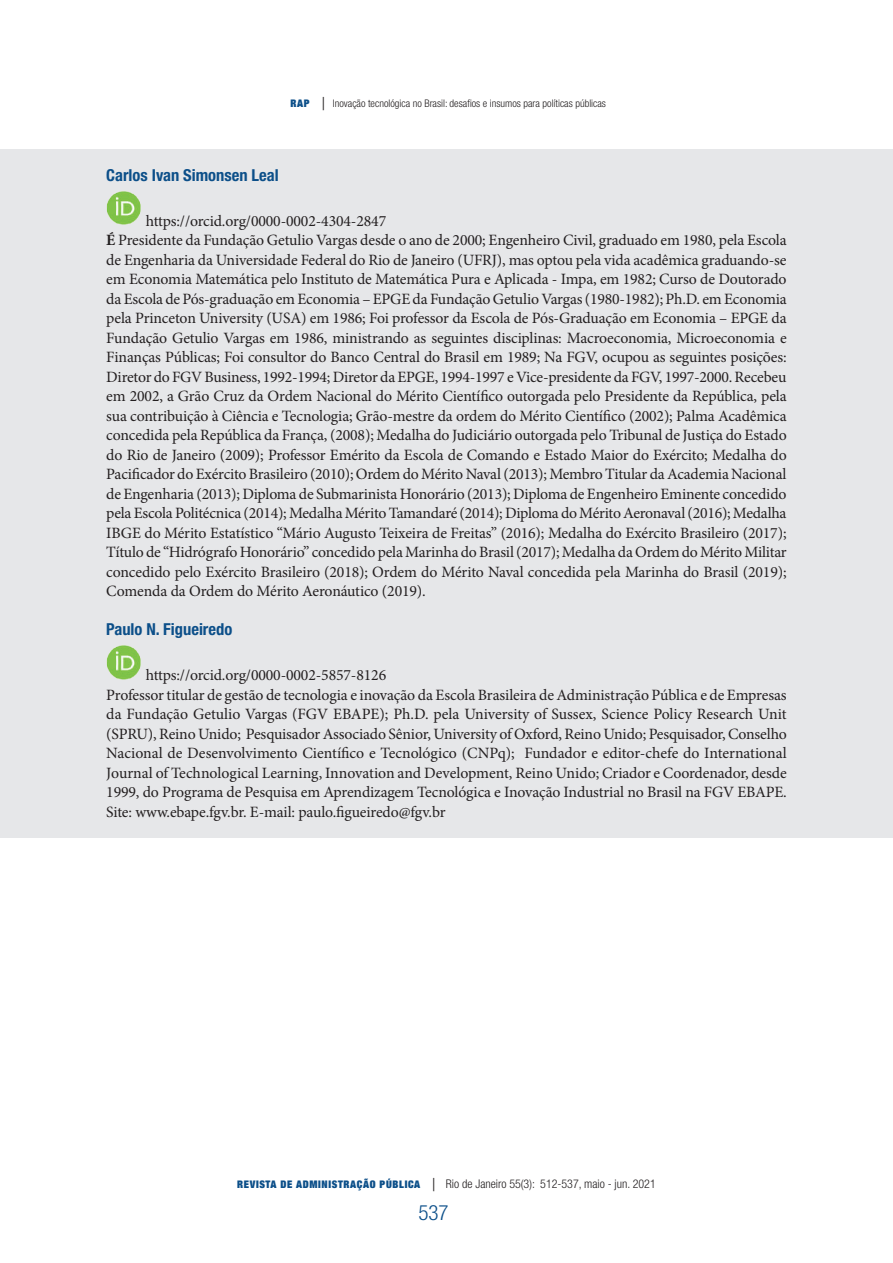
<style>
.page{position:relative;width:893px;height:1263px;background:#fff}
.page>*{position:absolute;margin:0;border:0;box-sizing:border-box;transform-origin:0 0}
.t1{font:300 condensed 21px "Helvetica Neue LT Std";color:#0c4f89}
.t2{font:700 condensed 16.5px "Helvetica Neue LT Std";color:#0c4f89}
.t3{font:15.75px/19.5px "Minion Pro";letter-spacing:-.01em;color:#231f20}
.t4{font:300 condensed 12px "Helvetica Neue LT Std";color:#231f20}
.t5{font:300 condensed 10.5px "Helvetica Neue LT Std";color:#231f20}
.s1{font-family:"Helvetica Neue";font-weight:900;font-stretch:expanded;color:#0c4f89}
.s2{font-size:18px}
.s3{font-weight:700}
.s4{font-family:"Helvetica Neue";font-weight:900;font-stretch:expanded;font-size:10.5px;color:#0c4f89}
</style>
<div class="page">
<div style="left:0;top:149px;width:892px;height:689px;background:#e6e7e9"></div>
<img style="left:106px;top:191px;width:35px;height:34px">
<img style="left:106px;top:645px;width:35px;height:35px">
<p class="t5" style="left:290px;top:98px;width:317px"><span class="s1">RAP</span> <span class="s2">|</span> Inovação tecnológica no Brasil: desafios e insumos para políticas públicas</p>
<p class="t2" style="left:106px;top:165px;width:174px">Carlos Ivan Simonsen Leal</p>
<p class="t3" style="left:106px;top:211px;width:682px;text-indent:39px">https://orcid.org/0000-0002-4304-2847<br><span class="s3">É</span> Presidente da Fundação Getulio Vargas desde o ano de 2000; Engenheiro Civil, graduado em 1980, pela Escola de Engenharia da Universidade Federal do Rio de Janeiro (UFRJ), mas optou pela vida acadêmica graduando-se em Economia Matemática pelo Instituto de Matemática Pura e Aplicada - Impa, em 1982; Curso de Doutorado da Escola de Pós-graduação em Economia – EPGE da Fundação Getulio Vargas (1980-1982); Ph.D. em Economia pela Princeton University (USA) em 1986; Foi professor da Escola de Pós-Graduação em Economia – EPGE da Fundação Getulio Vargas em 1986, ministrando as seguintes disciplinas: Macroeconomia, Microeconomia e Finanças Públicas; Foi consultor do Banco Central do Brasil em 1989; Na FGV, ocupou as seguintes posições:<br>Diretor do FGV Business, 1992-1994; Diretor da EPGE, 1994-1997 e Vice-presidente da FGV, 1997-2000. Recebeu em 2002, a Grão Cruz da Ordem Nacional do Mérito Científico outorgada pelo Presidente da República, pela sua contribuição à Ciência e Tecnologia; Grão-mestre da ordem do Mérito Científico (2002); Palma Acadêmica concedida pela República da França, (2008); Medalha do Judiciário outorgada pelo Tribunal de Justiça do Estado do Rio de Janeiro (2009); Professor Emérito da Escola de Comando e Estado Maior do Exército; Medalha do Pacificador do Exército Brasileiro (2010); Ordem do Mérito Naval (2013); Membro Titular da Academia Nacional de Engenharia (2013); Diploma de Submarinista Honorário (2013); Diploma de Engenheiro Eminente concedido pela Escola Politécnica (2014); Medalha Mérito Tamandaré (2014); Diploma do Mérito Aeronaval (2016); Medalha IBGE do Mérito Estatístico “Mário Augusto Teixeira de Freitas” (2016); Medalha do Exército Brasileiro (2017); Título de “Hidrógrafo Honorário” concedido pela Marinha do Brasil (2017); Medalha da Ordem do Mérito Militar concedido pelo Exército Brasileiro (2018); Ordem do Mérito Naval concedida pela Marinha do Brasil (2019); Comenda da Ordem do Mérito Aeronáutico (2019).</p>
<p class="t2" style="left:106px;top:620px;width:127px">Paulo N. Figueiredo</p>
<p class="t3" style="left:106px;top:666px;width:682px;text-indent:39px">https://orcid.org/0000-0002-5857-8126<br>Professor titular de gestão de tecnologia e inovação da Escola Brasileira de Administração Pública e de Empresas da Fundação Getulio Vargas (FGV EBAPE); Ph.D. pela University of Sussex, Science Policy Research Unit (SPRU), Reino Unido; Pesquisador Associado Sênior, University of Oxford, Reino Unido; Pesquisador, Conselho Nacional de Desenvolvimento Científico e Tecnológico (CNPq); Fundador e editor-chefe do International Journal of Technological Learning, Innovation and Development, Reino Unido; Criador e Coordenador, desde 1999, do Programa de Pesquisa em Aprendizagem Tecnológica e Inovação Industrial no Brasil na FGV EBAPE.<br>Site: www.ebape.fgv.br. E-mail: paulo.figueiredo@fgv.br</p>
<p class="t4" style="left:237px;top:1176px;width:420px"><span class="s4">REVISTA DE ADMINISTRAÇÃO PÚBLICA</span> <span class="s2">|</span> Rio de Janeiro 55(3): 512-537, maio - jun. 2021</p>
<h1 class="t1" style="left:418px;top:1200px;width:32px">537</h1>
</div>
